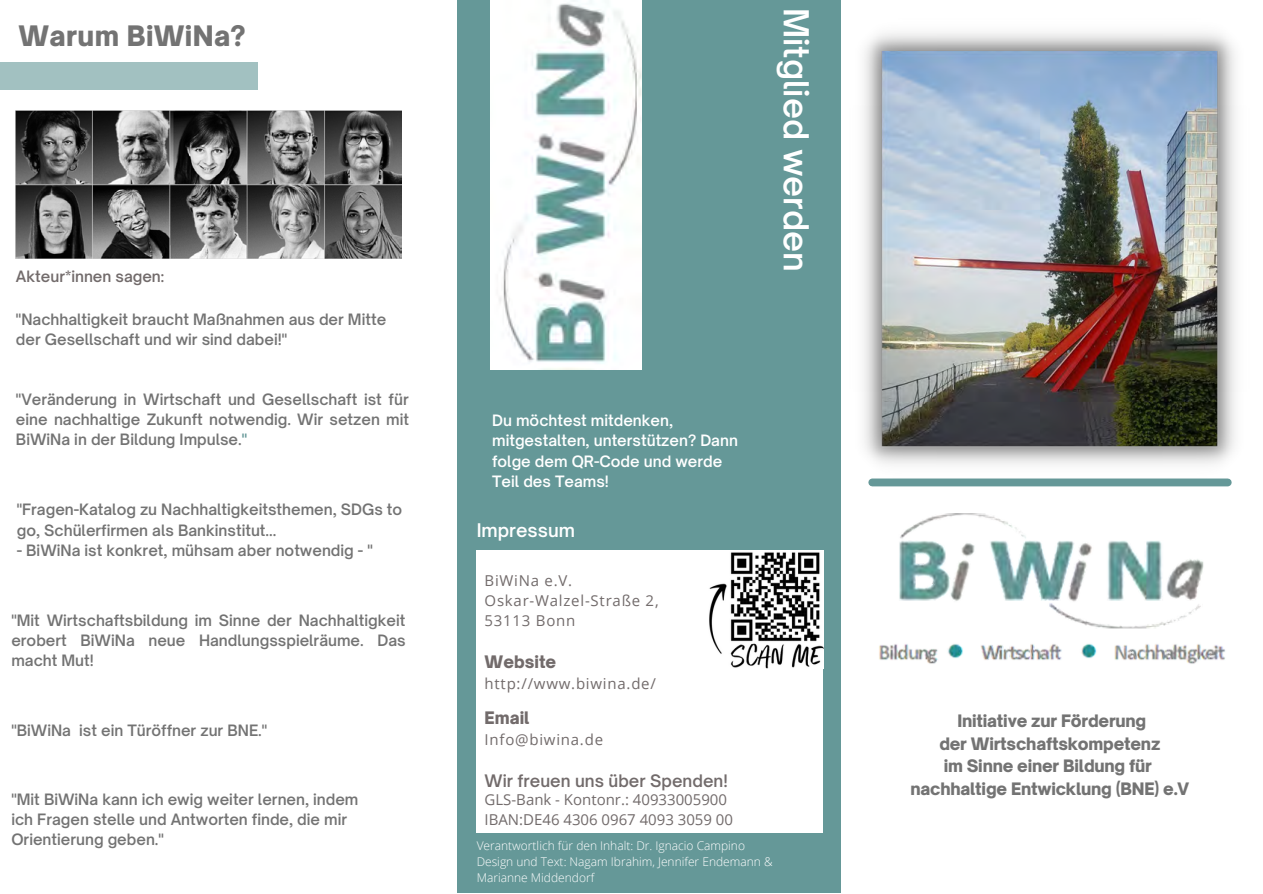
<style>
.page{position:relative;width:1263px;height:894px;background:#fff}
.page>*{position:absolute;margin:0;border:0;box-sizing:border-box;transform-origin:0 0}
.t1{font:600 33px "Open Sauce One";color:#fff}
.t2{font:900 27px "Open Sauce One";letter-spacing:.01em;color:#737373}
.t3{font:600 18px "Open Sauce One";color:#fff}
.t4{font:900 16.5px/22.5px "Open Sauce One";letter-spacing:-.01em;color:#737373;text-align:center}
.t5{font:600 16.5px "Open Sauce One";color:#726b6b}
.t6{font:900 16.5px "Open Sauce One";color:#726b6b}
.t7{font:600 15px/20.2px "Open Sauce One";color:#737373}
.t8{font:600 15px/20.2px "Open Sauce One";color:#fff}
.t9{font:15px/20.2px "Open Sans";letter-spacing:.05em;color:#726b6b}
.t10{font:15px/20.2px "Open Sans";color:#726b6b}
.t11{font:600 15px "Open Sauce One";color:#726b6b}
.t12{font:300 12px/16px "Open Sans";color:#fff}
.s1{color:#659898}
</style>
<div class="page">
<div style="left:458px;top:0;width:383px;height:893px;background:#659898"></div>
<img style="left:491px;top:0;width:150px;height:369px">
<div style="left:872px;top:478px;width:356px;height:8px;background:#659898"></div>
<img style="left:879px;top:644px;width:347px;height:20px">
<div style="left:0;top:62px;width:258px;height:27px;background:#a2c1c1"></div>
<img style="left:899px;top:513px;width:305px;height:116px">
<img style="left:16px;top:111px;width:386px;height:147px">
<div style="left:477px;top:550px;width:346px;height:282px;background:#fff"></div>
<img style="left:709px;top:552px;width:114px;height:116px">
<img style="left:864px;top:33px;width:372px;height:432px">
<h2 class="t2" style="left:19px;top:19px;width:229px">Warum BiWiNa?</h2>
<p class="t11" style="left:16px;top:267px;width:150px">Akteur*innen sagen:</p>
<p class="t7" style="left:16px;top:308px;width:372px">"Nachhaltigkeit braucht Maßnahmen aus der Mitte der Gesellschaft und wir sind dabei!"</p>
<p class="t7" style="left:16px;top:388px;width:395px;text-align:justify">"Veränderung in Wirtschaft und Gesellschaft ist für eine nachhaltige Zukunft notwendig. Wir setzen mit BiWiNa in der Bildung Impulse.<span class="s1">"</span></p>
<p class="t7" style="left:17px;top:499px;width:387px">"Fragen-Katalog zu Nachhaltigkeitsthemen, SDGs to go, Schülerfirmen als Bankinstitut...</p>
<p class="t7" style="left:17px;top:539px;width:358px">- BiWiNa ist konkret, mühsam aber notwendig - "</p>
<p class="t7" style="left:11px;top:610px;width:396px;text-align:justify">"Mit Wirtschaftsbildung im Sinne der Nachhaltigkeit erobert BiWiNa neue Handlungsspielräume. Das macht Mut!</p>
<p class="t7" style="left:11px;top:719px;width:257px">"BiWiNa ist ein Türöffner zur BNE."</p>
<p class="t7" style="left:11px;top:788px;width:349px">"Mit BiWiNa kann ich ewig weiter lernen, indem ich Fragen stelle und Antworten finde, die mir<br>Orientierung geben."</p>
<h1 class="t1" style="left:817px;top:8px;width:265px;rotate:90deg">Mitglied werden</h1>
<p class="t8" style="left:492px;top:410px;width:247px">Du möchtest mitdenken, mitgestalten, unterstützen? Dann folge dem QR-Code und werde<br>Teil des Teams!</p>
<p class="t3" style="left:477px;top:518px;width:100px">Impressum</p>
<p class="t9" style="left:485px;top:569px;width:176px">BiWiNa e.V.<br>Oskar-Walzel-Straße 2,<br>53113 Bonn</p>
<p class="t6" style="left:485px;top:651px;width:73px">Website</p>
<p class="t9" style="left:485px;top:672px;width:173px">http://www.biwina.de/</p>
<p class="t6" style="left:485px;top:707px;width:46px">Email</p>
<p class="t9" style="left:485px;top:728px;width:120px">Info@biwina.de</p>
<p class="t5" style="left:485px;top:770px;width:245px">Wir freuen uns über Spenden!</p>
<p class="t10" style="left:485px;top:788px;width:250px">GLS-Bank - Kontonr.: 40933005900<br>IBAN:DE46 4306 0967 4093 3059 00</p>
<p class="t12" style="left:477px;top:836px;width:297px">Verantwortlich für den Inhalt: Dr. Ignacio Campino<br>Design und Text: Nagam Ibrahim, Jennifer Endemann &amp;<br>Marianne Middendorf</p>
<p class="t4" style="left:910px;top:709px;width:280px">Initiative zur Förderung<br>der Wirtschaftskompetenz<br>im Sinne einer Bildung für nachhaltige Entwicklung (BNE) e.V</p>
</div>
